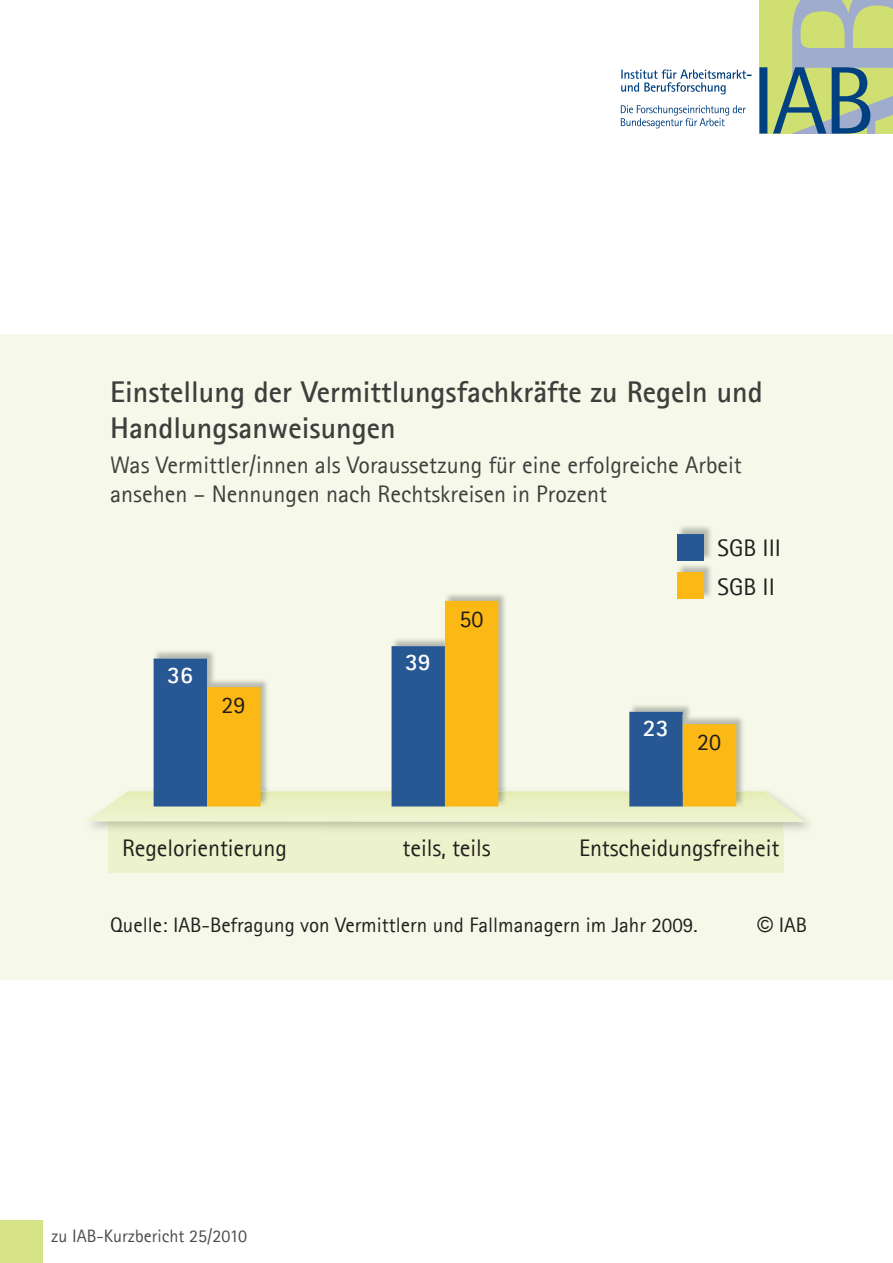
<style>
.page{position:relative;width:893px;height:1263px;background:#fff}
.page>*{position:absolute;margin:0;border:0;box-sizing:border-box;transform-origin:0 0}
.t1{font:700 30px/36px "Agfa Rotis Sans Serif";color:#3e3e3c}
.t2{font:24px/28.8px "Agfa Rotis Sans Serif";color:#3e3e3c}
.t3{font:24px/38.2px "Agfa Rotis Sans Serif";letter-spacing:-.005em;color:#221e1d}
.t4{font:700 24px "Agfa Rotis Sans Serif";color:#fff}
.t5{font:21px "Agfa Rotis Sans Serif";color:#221e1d}
.t6{font:18px "Agfa Rotis Sans Serif";color:#4b4c4b}
.s1{font-family:"Arial"}
</style>
<div class="page">
<svg style="left:621px;top:69px;width:131px;height:25px"></svg>
<svg style="left:621px;top:105px;width:125px;height:23px"></svg>
<svg style="left:759px;top:0;width:134px;height:134px"></svg>
<div style="left:0;top:1220px;width:43px;height:43px;background:#d7e387"></div>
<div style="left:0;top:334px;width:893px;height:645px;background:#f6f9e9"></div>
<div style="left:108px;top:806px;width:675px;height:66px;background:#ecf2cb"></div>
<img style="left:445px;top:594px;width:60px;height:7px">
<svg style="left:86px;top:601px;width:719px;height:221px"></svg>
<img style="left:677px;top:526px;width:34px;height:35px">
<div style="left:677px;top:534px;width:27px;height:26px;background:#285894"></div>
<img style="left:679px;top:565px;width:32px;height:32px">
<div style="left:677px;top:572px;width:27px;height:27px;background:#fcb814"></div>
<p class="t1" style="left:110px;top:373px;width:654px">Einstellung der Vermittlungsfachkräfte zu Regeln und<br>Handlungsanweisungen</p>
<p class="t2" style="left:110px;top:451px;width:633px">Was Vermittler/innen als Voraussetzung für eine erfolgreiche Arbeit ansehen – Nennungen nach Rechtskreisen in Prozent</p>
<p class="t3" style="left:718px;top:529px;width:65px">SGB III<br>SGB II</p>
<p class="t4" style="left:167px;top:659px;width:27px">36</p>
<p class="t3" style="left:221px;top:686px;width:25px">29</p>
<p class="t4" style="left:405px;top:647px;width:27px">39</p>
<p class="t3" style="left:459px;top:600px;width:25px">50</p>
<p class="t4" style="left:643px;top:713px;width:27px">23</p>
<p class="t3" style="left:697px;top:723px;width:25px">20</p>
<p class="t3" style="left:122px;top:828px;width:166px">Regelorientierung</p>
<p class="t3" style="left:403px;top:828px;width:89px">teils, teils</p>
<p class="t3" style="left:579px;top:828px;width:202px">Entscheidungsfreiheit</p>
<p class="t5" style="left:110px;top:913px;width:589px">Quelle: IAB-Befragung von Vermittlern und Fallmanagern im Jahr 2009.</p>
<p class="t5" style="left:757px;top:913px;width:51px"><span class="s1">©</span> IAB</p>
<p class="t6" style="left:51px;top:1225px;width:197px">zu IAB-Kurzbericht 25/2010</p>
</div>
